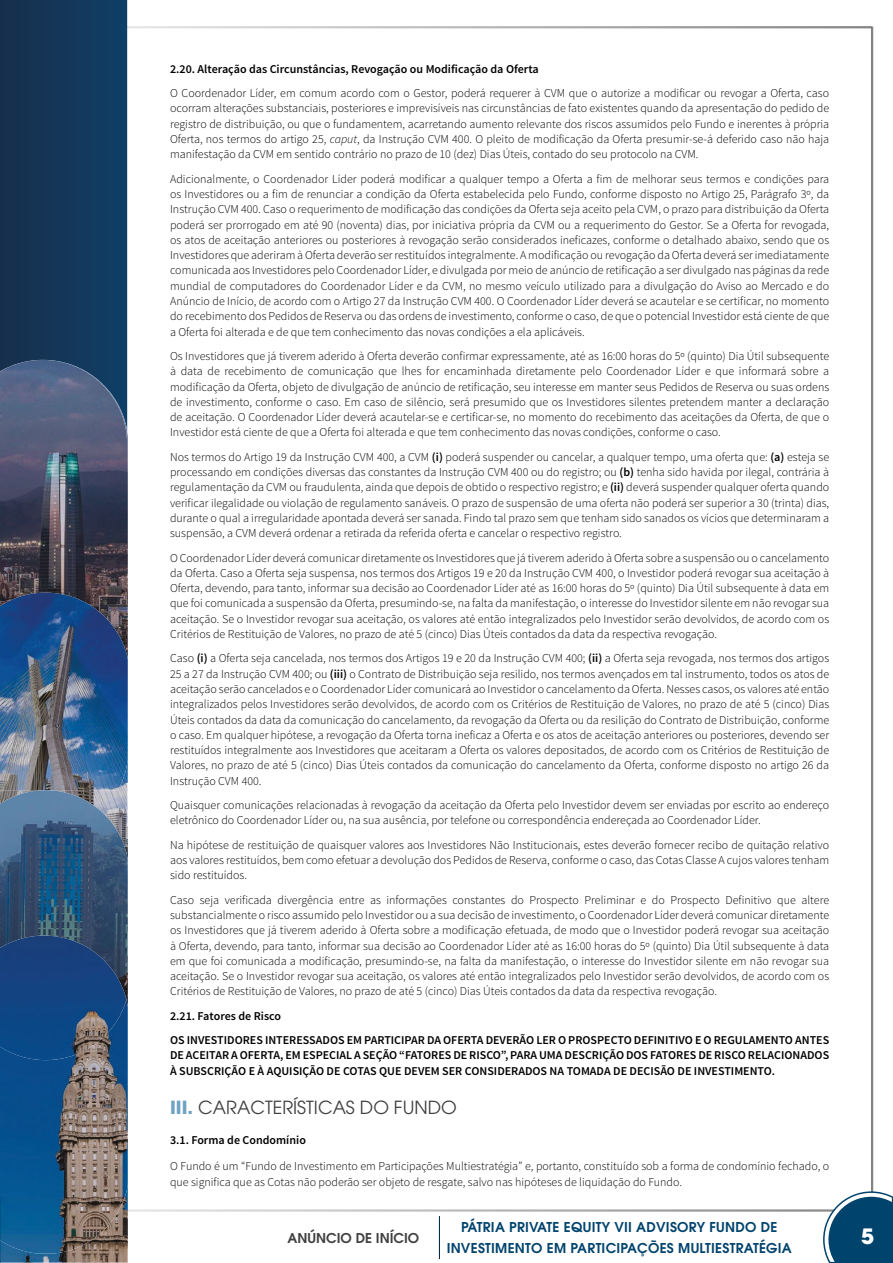
<style>
.page{position:relative;width:893px;height:1263px;background:#fff}
.page>*{position:absolute;margin:0;border:0;box-sizing:border-box;transform-origin:0 0}
.t1{font:700 21px "ITC Avant Garde Pro";color:#fff}
.t2{font:18px "ITC Avant Garde Pro";color:#404040}
.t3{font:600 13.5px/21px "ITC Avant Garde Pro";letter-spacing:.02em;color:#00436d;text-align:center}
.t4{font:600 13.5px "ITC Avant Garde Pro";color:#404040}
.t5{font:300 12px/15.3px "Source Sans Pro";color:#000;text-align:justify}
.t6{font:600 12px/24.3px "Source Sans Pro";color:#000}
.s1{font-style:italic}
.s2{font-weight:600}
.s3{font-weight:700;color:#6ea3c4}
</style>
<div class="page">
<hr style="left:871px;top:27px;width:2px;height:1176px;background:#404040">
<hr style="left:0;top:1209px;width:836px;height:2px;background:#404040">
<hr style="left:439px;top:1216px;width:1px;height:43px;background:#012841">
<hr style="left:59px;top:26px;width:812px;height:2px;background:#404040">
<svg style="left:0;top:0;width:127px;height:360px;background:#133658"></svg>
<img style="left:0;top:360px;width:127px;height:233px">
<img style="left:0;top:593px;width:127px;height:595px">
<img style="left:85px;top:1262px;width:42px;height:1px">
<img style="left:43px;top:1188px;width:84px;height:74px">
<img style="left:43px;top:936px;width:83px;height:124px">
<svg style="left:0;top:749px;width:43px;height:514px;background:#255888"></svg>
<svg style="left:822px;top:1190px;width:71px;height:73px"></svg>
<p class="t6" style="left:170px;top:57px;width:370px">2.20. Alteração das Circunstâncias, Revogação ou Modificação da Oferta</p>
<p class="t5" style="left:170px;top:86px;width:661px">O Coordenador Líder, em comum acordo com o Gestor, poderá requerer à CVM que o autorize a modificar ou revogar a Oferta, caso ocorram alterações substanciais, posteriores e imprevisíveis nas circunstâncias de fato existentes quando da apresentação do pedido de registro de distribuição, ou que o fundamentem, acarretando aumento relevante dos riscos assumidos pelo Fundo e inerentes à própria Oferta, nos termos do artigo 25, <span class="s1">caput</span>, da Instrução CVM 400. O pleito de modificação da Oferta presumir-se-á deferido caso não haja manifestação da CVM em sentido contrário no prazo de 10 (dez) Dias Úteis, contado do seu protocolo na CVM.</p>
<p class="t5" style="left:170px;top:171px;width:661px">Adicionalmente, o Coordenador Líder poderá modificar a qualquer tempo a Oferta a fim de melhorar seus termos e condições para os Investidores ou a fim de renunciar a condição da Oferta estabelecida pelo Fundo, conforme disposto no Artigo 25, Parágrafo 3º, da Instrução CVM 400. Caso o requerimento de modificação das condições da Oferta seja aceito pela CVM, o prazo para distribuição da Oferta poderá ser prorrogado em até 90 (noventa) dias, por iniciativa própria da CVM ou a requerimento do Gestor. Se a Oferta for revogada, os atos de aceitação anteriores ou posteriores à revogação serão considerados ineficazes, conforme o detalhado abaixo, sendo que os Investidores que aderiram à Oferta deverão ser restituídos integralmente. A modificação ou revogação da Oferta deverá ser imediatamente comunicada aos Investidores pelo Coordenador Líder, e divulgada por meio de anúncio de retificação a ser divulgado nas páginas da rede mundial de computadores do Coordenador Líder e da CVM, no mesmo veículo utilizado para a divulgação do Aviso ao Mercado e do Anúncio de Início, de acordo com o Artigo 27 da Instrução CVM 400. O Coordenador Líder deverá se acautelar e se certificar, no momento do recebimento dos Pedidos de Reserva ou das ordens de investimento, conforme o caso, de que o potencial Investidor está ciente de que a Oferta foi alterada e de que tem conhecimento das novas condições a ela aplicáveis.</p>
<p class="t5" style="left:170px;top:348px;width:661px">Os Investidores que já tiverem aderido à Oferta deverão confirmar expressamente, até as 16:00 horas do 5º (quinto) Dia Útil subsequente à data de recebimento de comunicação que lhes for encaminhada diretamente pelo Coordenador Líder e que informará sobre a modificação da Oferta, objeto de divulgação de anúncio de retificação, seu interesse em manter seus Pedidos de Reserva ou suas ordens de investimento, conforme o caso. Em caso de silêncio, será presumido que os Investidores silentes pretendem manter a declaração de aceitação. O Coordenador Líder deverá acautelar-se e certificar-se, no momento do recebimento das aceitações da Oferta, de que o Investidor está ciente de que a Oferta foi alterada e que tem conhecimento das novas condições, conforme o caso.</p>
<p class="t5" style="left:170px;top:449px;width:661px">Nos termos do Artigo 19 da Instrução CVM 400, a CVM <span class="s2">(i)</span> poderá suspender ou cancelar, a qualquer tempo, uma oferta que: <span class="s2">(a)</span> esteja se processando em condições diversas das constantes da Instrução CVM 400 ou do registro; ou <span class="s2">(b)</span> tenha sido havida por ilegal, contrária à regulamentação da CVM ou fraudulenta, ainda que depois de obtido o respectivo registro; e <span class="s2">(ii)</span> deverá suspender qualquer oferta quando verificar ilegalidade ou violação de regulamento sanáveis. O prazo de suspensão de uma oferta não poderá ser superior a 30 (trinta) dias, durante o qual a irregularidade apontada deverá ser sanada. Findo tal prazo sem que tenham sido sanados os vícios que determinaram a suspensão, a CVM deverá ordenar a retirada da referida oferta e cancelar o respectivo registro.</p>
<p class="t5" style="left:170px;top:550px;width:661px">O Coordenador Líder deverá comunicar diretamente os Investidores que já tiverem aderido à Oferta sobre a suspensão ou o cancelamento da Oferta. Caso a Oferta seja suspensa, nos termos dos Artigos 19 e 20 da Instrução CVM 400, o Investidor poderá revogar sua aceitação à Oferta, devendo, para tanto, informar sua decisão ao Coordenador Líder até as 16:00 horas do 5º (quinto) Dia Útil subsequente à data em que foi comunicada a suspensão da Oferta, presumindo-se, na falta da manifestação, o interesse do Investidor silente em não revogar sua aceitação. Se o Investidor revogar sua aceitação, os valores até então integralizados pelo Investidor serão devolvidos, de acordo com os Critérios de Restituição de Valores, no prazo de até 5 (cinco) Dias Úteis contados da data da respectiva revogação.</p>
<p class="t5" style="left:170px;top:651px;width:661px">Caso <span class="s2">(i)</span> a Oferta seja cancelada, nos termos dos Artigos 19 e 20 da Instrução CVM 400; <span class="s2">(ii)</span> a Oferta seja revogada, nos termos dos artigos 25 a 27 da Instrução CVM 400; ou <span class="s2">(iii)</span> o Contrato de Distribuição seja resilido, nos termos avençados em tal instrumento, todos os atos de aceitação serão cancelados e o Coordenador Líder comunicará ao Investidor o cancelamento da Oferta. Nesses casos, os valores até então integralizados pelos Investidores serão devolvidos, de acordo com os Critérios de Restituição de Valores, no prazo de até 5 (cinco) Dias Úteis contados da data da comunicação do cancelamento, da revogação da Oferta ou da resilição do Contrato de Distribuição, conforme o caso. Em qualquer hipótese, a revogação da Oferta torna ineficaz a Oferta e os atos de aceitação anteriores ou posteriores, devendo ser restituídos integralmente aos Investidores que aceitaram a Oferta os valores depositados, de acordo com os Critérios de Restituição de Valores, no prazo de até 5 (cinco) Dias Úteis contados da comunicação do cancelamento da Oferta, conforme disposto no artigo 26 da Instrução CVM 400.</p>
<p class="t5" style="left:170px;top:797px;width:661px">Quaisquer comunicações relacionadas à revogação da aceitação da Oferta pelo Investidor devem ser enviadas por escrito ao endereço eletrônico do Coordenador Líder ou, na sua ausência, por telefone ou correspondência endereçada ao Coordenador Líder.</p>
<p class="t5" style="left:170px;top:837px;width:661px">Na hipótese de restituição de quaisquer valores aos Investidores Não Institucionais, estes deverão fornecer recibo de quitação relativo aos valores restituídos, bem como efetuar a devolução dos Pedidos de Reserva, conforme o caso, das Cotas Classe A cujos valores tenham sido restituídos.</p>
<p class="t5" style="left:170px;top:892px;width:661px">Caso seja verificada divergência entre as informações constantes do Prospecto Preliminar e do Prospecto Definitivo que altere substancialmente o risco assumido pelo Investidor ou a sua decisão de investimento, o Coordenador Líder deverá comunicar diretamente os Investidores que já tiverem aderido à Oferta sobre a modificação efetuada, de modo que o Investidor poderá revogar sua aceitação à Oferta, devendo, para tanto, informar sua decisão ao Coordenador Líder até as 16:00 horas do 5º (quinto) Dia Útil subsequente à data em que foi comunicada a modificação, presumindo-se, na falta da manifestação, o interesse do Investidor silente em não revogar sua aceitação. Se o Investidor revogar sua aceitação, os valores até então integralizados pelo Investidor serão devolvidos, de acordo com os Critérios de Restituição de Valores, no prazo de até 5 (cinco) Dias Úteis contados da data da respectiva revogação.</p>
<p class="t6" style="left:170px;top:1004px;width:661px">2.21. Fatores de Risco<br>OS INVESTIDORES INTERESSADOS EM PARTICIPAR DA OFERTA DEVERÃO LER O PROSPECTO DEFINITIVO E O REGULAMENTO ANTES</p>
<p class="t6" style="left:170px;top:1048px;width:661px;line-height:15.3px">DE ACEITAR A OFERTA, EM ESPECIAL A SEÇÃO “FATORES DE RISCO”, PARA UMA DESCRIÇÃO DOS FATORES DE RISCO RELACIONADOS<br>À SUBSCRIÇÃO E À AQUISIÇÃO DE COTAS QUE DEVEM SER CONSIDERADOS NA TOMADA DE DECISÃO DE INVESTIMENTO.</p>
<h2 class="t2" style="left:170px;top:1097px;width:288px"><span class="s3">III.</span> CARACTERÍSTICAS DO FUNDO</h2>
<p class="t6" style="left:170px;top:1128px;width:137px">3.1. Forma de Condomínio</p>
<p class="t5" style="left:170px;top:1158px;width:661px;line-height:16.5px">O Fundo é um “Fundo de Investimento em Participações Multiestratégia” e, portanto, constituído sob a forma de condomínio fechado, o que significa que as Cotas não poderão ser objeto de resgate, salvo nas hipóteses de liquidação do Fundo.</p>
<p class="t4" style="left:288px;top:1229px;width:133px">ANÚNCIO DE INÍCIO</p>
<p class="t3" style="left:447px;top:1216px;width:347px">PÁTRIA PRIVATE EQUITY VII ADVISORY FUNDO DE<br>INVESTIMENTO EM PARTICIPAÇÕES MULTIESTRATÉGIA</p>
<h1 class="t1" style="left:861px;top:1222px;width:14px">5</h1>
</div>
